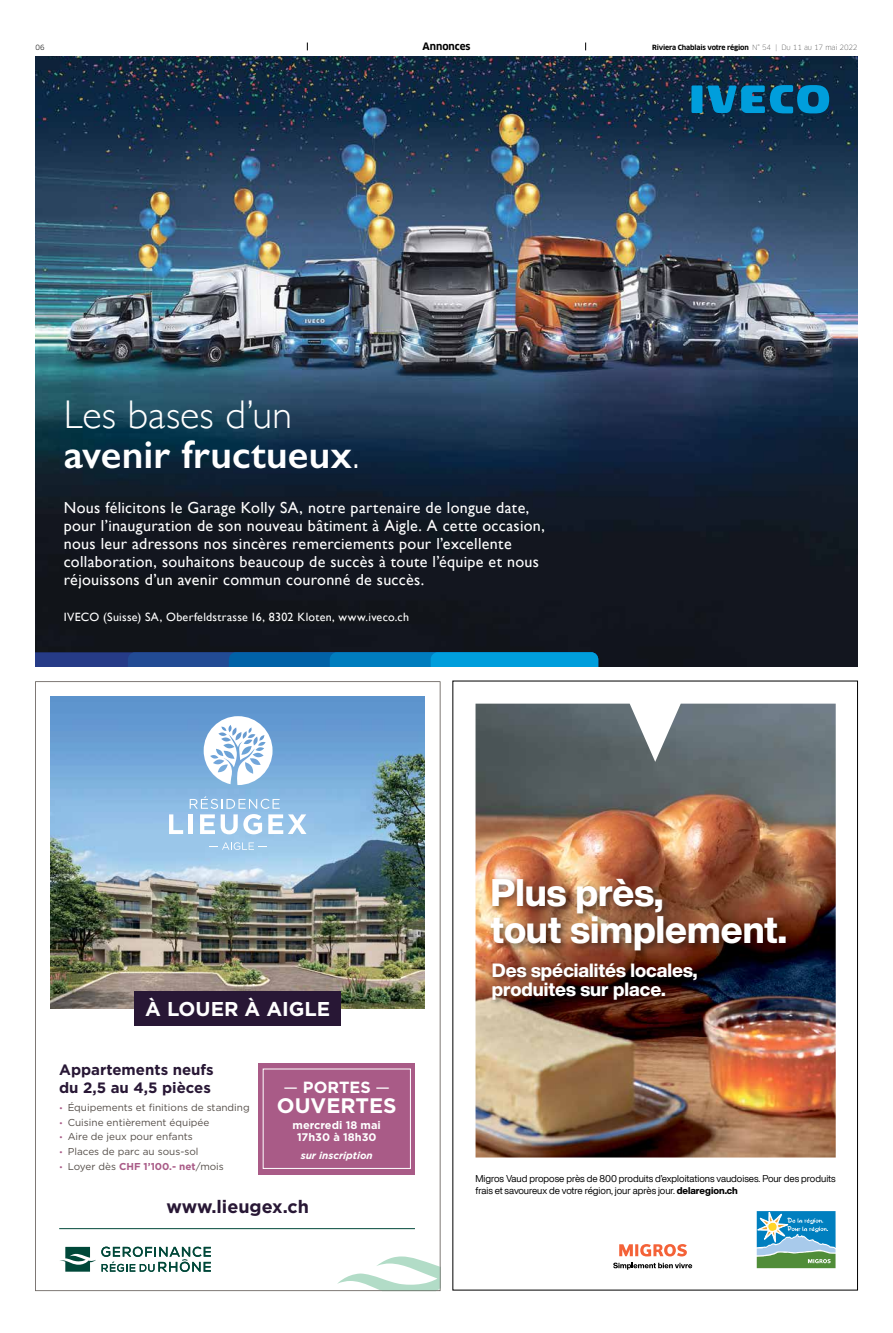
<style>
.page{position:relative;width:893px;height:1333px;background:#fff}
.page>*{position:absolute;margin:0;border:0;box-sizing:border-box;transform-origin:0 0}
.t1{font:600 40px/40px "Gill Sans";letter-spacing:.005em;color:#fff}
.t2{font:800 37.8px/37.8px "Helvetica Now Display";color:#fff}
.t3{font:700 21px "Gotham";color:#fff}
.t4{font:700 20px "Gotham";color:#fff}
.t5{font:800 18.9px/18.9px "Helvetica Now Display";color:#fff}
.t6{font:700 18px "Gotham";color:#281735}
.t7{font:700 16.1px "Gotham";color:#fff}
.t8{font:16px/18px "Gill Sans";letter-spacing:.02em;color:#fff}
.t9{font:700 15px/17.8px "Gotham";color:#281735}
.t10{font:12px "Gill Sans";letter-spacing:.025em;color:#fff}
.t11{font:700 11px/12px "Gotham";color:#fff;text-align:center}
.t12{font:10px "Gotham";color:#544d48}
.t13{font:italic 700 10px "Gotham";color:#fff}
.t14{font:700 10px "Clan OT";color:#000}
.t15{font:9.7px/12.2px "Helvetica Now Display";color:#000}
.t16{font:700 7px "Clan OT";letter-spacing:-.02em;color:#000}
.t17{font:7px "Clan OT";color:#000}
.s1{font-weight:100}
.s2{font-weight:300}
.s3{font-size:8px;color:#a95b87}
.s4{font-weight:700;color:#a95b87}
.s5{font-weight:400}
.s6{font-weight:800}
</style>
<div class="page">
<img style="left:35px;top:57px;width:822px;height:609px">
<div style="left:691px;top:85px;width:11px;height:28px;background:#009edc"></div>
<svg style="left:707px;top:85px;width:122px;height:28px;background:#06709f"></svg>
<svg style="left:35px;top:652px;width:563px;height:15px;background:#0c6cb0"></svg>
<svg style="left:619px;top:1244px;width:68px;height:12px"></svg>
<svg style="left:613px;top:1262px;width:79px;height:7px"></svg>
<img style="left:475px;top:703px;width:361px;height:454px">
<div style="left:488px;top:875px;width:307px;height:85px;background:#000;opacity:.5"></div>
<div style="left:489px;top:960px;width:217px;height:47px;background:#000;opacity:.5"></div>
<svg style="left:757px;top:1211px;width:78px;height:56px;background:#59a2ad"></svg>
<svg style="left:35px;top:681px;width:405px;height:609px"></svg>
<div style="left:259px;top:1063px;width:156px;height:111px;background:#a95b87"></div>
<div style="left:263px;top:1068px;width:148px;height:100px;border:1px solid #fff"></div>
<img style="left:51px;top:696px;width:374px;height:311px">
<hr style="left:59px;top:1228px;width:356px;height:1px;background:#004839">
<div style="left:134px;top:990px;width:207px;height:34px;background:#281735"></div>
<svg style="left:59px;top:1246px;width:152px;height:25px"></svg>
<svg style="left:337px;top:1256px;width:103px;height:34px"></svg>
<svg style="left:204px;top:716px;width:69px;height:69px"></svg>
<svg style="left:169px;top:814px;width:14px;height:20px"></svg>
<hr style="left:189px;top:814px;width:4px;height:20px;background:#fff">
<svg style="left:190px;top:796px;width:117px;height:38px"></svg>
<svg style="left:210px;top:842px;width:56px;height:7px"></svg>
<p class="t17" style="left:35px;top:44px;width:11px">06</p>
<p class="t14" style="left:422px;top:41px;width:50px">Annonces</p>
<p class="t16" style="left:652px;top:44px;width:207px">Riviera Chablais votre région <span class="s1">N° 54 | Du 11 au 17 mai 2022</span></p>
<h1 class="t1" style="left:64px;top:393px;width:297px"><span class="s2">Les bases d’un </span>avenir fructueux<span class="s2">.</span></h1>
<p class="t8" style="left:64px;top:498px;width:483px">Nous félicitons le Garage Kolly SA, notre partenaire de longue date, pour l’inauguration de son nouveau bâtiment à Aigle. A cette occasion, nous leur adressons nos sincères remerciements pour l’excellente collaboration, souhaitons beaucoup de succès à toute l’équipe et nous réjouissons d’un avenir commun couronné de succès.</p>
<p class="t10" style="left:64px;top:610px;width:347px">IVECO (Suisse) SA, Oberfeldstrasse 16, 8302 Kloten, www.iveco.ch</p>
<p class="t4" style="left:145px;top:995px;width:187px">À LOUER À AIGLE</p>
<p class="t9" style="left:59px;top:1060px;width:156px">Appartements neufs du 2,5 au 4,5 pièces</p>
<p class="t12" style="left:59px;top:1100px;width:192px"><span class="s3">•</span> Équipements et finitions de standing</p>
<p class="t12" style="left:59px;top:1115px;width:152px"><span class="s3">•</span> Cuisine entièrement équipée</p>
<p class="t12" style="left:59px;top:1130px;width:135px"><span class="s3">•</span> Aire de jeux pour enfants</p>
<p class="t12" style="left:59px;top:1145px;width:141px"><span class="s3">•</span> Places de parc au sous-sol</p>
<p class="t12" style="left:59px;top:1159px;width:166px"><span class="s3">•</span> Loyer dès <span class="s4">CHF 1’100.- net</span>/mois</p>
<p class="t7" style="left:284px;top:1076px;width:108px"><span class="s5">—</span> PORTES <span class="s5">—</span></p>
<h3 class="t3" style="left:277px;top:1091px;width:121px">OUVERTES</h3>
<p class="t11" style="left:293px;top:1119px;width:90px">mercredi 18 mai<br>17h30 à 18h30</p>
<p class="t13" style="left:301px;top:1148px;width:74px">sur inscription</p>
<p class="t6" style="left:166px;top:1194px;width:144px">www.lieugex.ch</p>
<h2 class="t2" style="left:491px;top:873px;width:298px">Plus près,<br>tout simplement.</h2>
<p class="t5" style="left:492px;top:960px;width:207px">Des spécialités locales, produites sur place.</p>
<p class="t15" style="left:475px;top:1171px;width:362px">Migros Vaud propose près de 800 produits d’exploitations vaudoises. Pour des produits frais et savoureux de votre région, jour après jour. <span class="s6">delaregion.ch</span></p>
</div>
